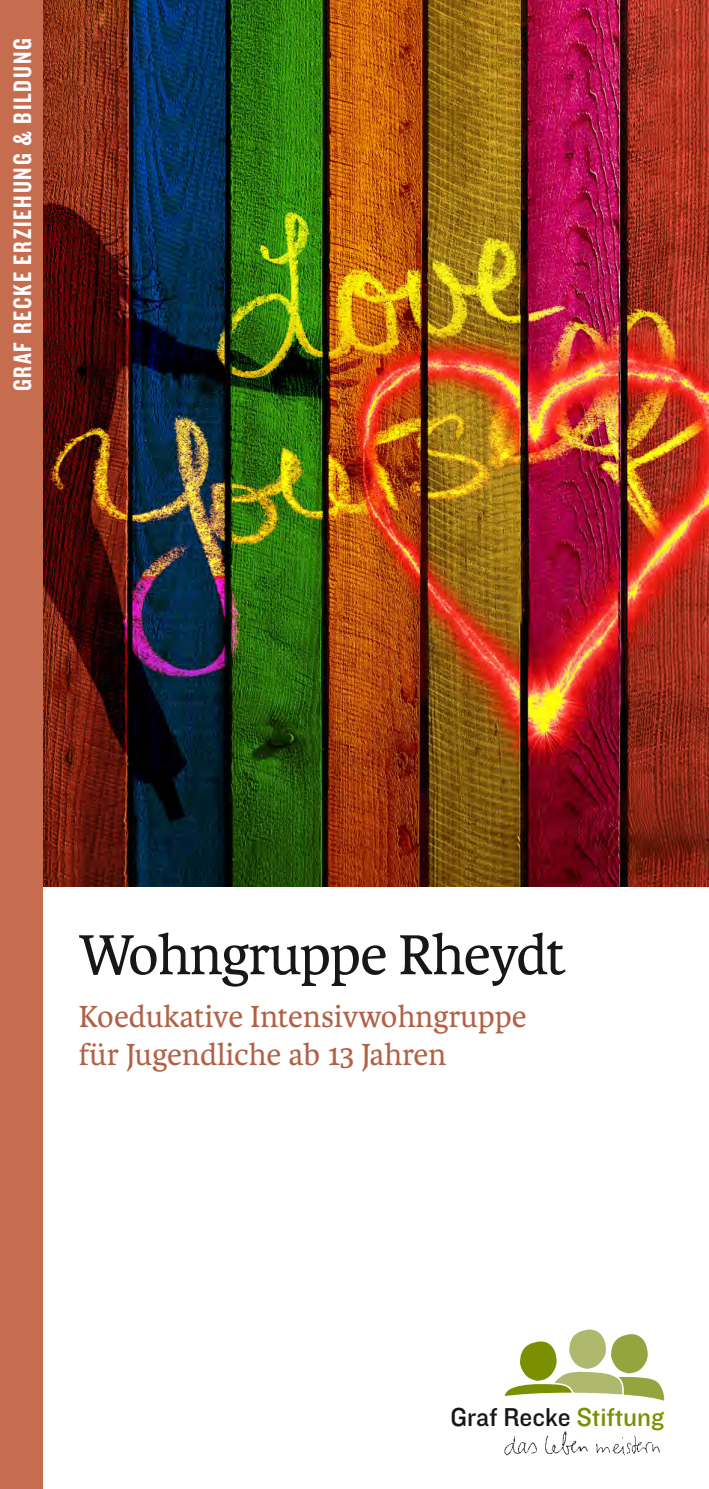
<style>
.page{position:relative;width:709px;height:1489px;background:#fff}
.page>*{position:absolute;margin:0;border:0;box-sizing:border-box;transform-origin:0 0}
.Überschrift{font:60px "Karmina";letter-spacing:-.02em;color:#181716}
.Unterüberschrift_Rot{font:32.5px/37.5px "Karmina";color:#b16145}
.t1{font:26.75px "Knockout HTF31 Junior Middlewt";color:#181716}
.Rubrik{font:26.25px "Knockout HTF49 Liteweight";letter-spacing:.07em;color:#fff}
.s1{color:#7b9001}
</style>
<div class="page">
<img style="left:42px;top:0;width:667px;height:886px">
<div style="left:0;top:0;width:42px;height:1488px;background:#c76d4f"></div>
<svg style="left:504px;top:1329px;width:160px;height:72px"></svg>
<img style="left:505px;top:1431px;width:155px;height:24px">
<p class="Rubrik" style="left:9px;top:391px;width:354px;rotate:-90deg">GRAF RECKE ERZIEHUNG &amp; BILDUNG</p>
<p class="Überschrift" style="left:79px;top:921px;width:488px">Wohngruppe Rheydt</p>
<p class="Unterüberschrift_Rot" style="left:79px;top:998px;width:449px">Koedukative Intensivwohngruppe für Jugendliche ab 13 Jahren</p>
<p class="t1" style="left:450px;top:1403px;width:215px">Graf Recke <span class="s1">Stiftung</span></p>
</div>
